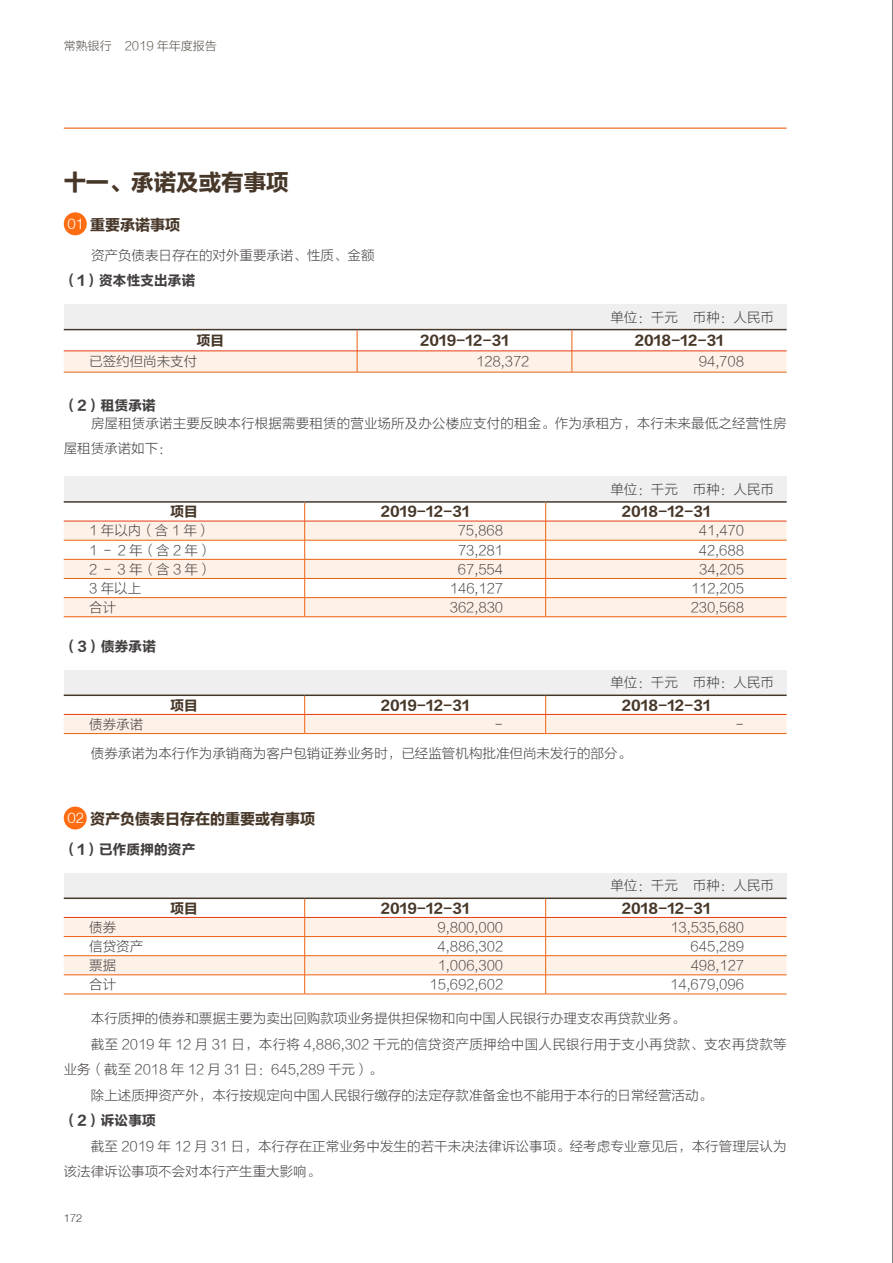
<style>
.page{position:relative;width:893px;height:1263px;background:#fff}
.page>*{position:absolute;margin:0;border:0;box-sizing:border-box;transform-origin:0 0}
.t1{font:22.5px "FZLTDHJW GB1 0";color:#473729}
.t2{font:15px "FZLTDHJW GB1 0";color:#473729}
.t3{font:13.5px/25.5px "FZLTKHK GBK1 0";color:#44403f}
.t4{font:13.5px "FZLTDHJW GB1 0";color:#473729}
.t5{font:13.5px "FZLTKHK GBK1 0";letter-spacing:.025em;color:#44403f}
.t6{font:13.5px "FZLTDHJW GB1 0";letter-spacing:.02em;color:#44403f}
.t7{font:12px "FZLTKHK GBK1 0";color:#574d45}
.t8{font:300 11.25px "Helvetica Neue LT";color:#4c4948}
.s1{font-family:"Helvetica Neue LT";font-weight:300;color:#fff}
</style>
<div class="page">
<hr style="left:892px;top:0;width:1px;height:1263px;background:#000">
<div style="left:64px;top:212px;width:23px;height:23px;background:#ff6c11;border-radius:50%"></div>
<div style="left:64px;top:304px;width:723px;height:26px;background:#efefef"></div>
<hr style="left:64px;top:329px;width:293px;height:1px;background:#473729">
<hr style="left:357px;top:329px;width:215px;height:1px;background:#473729">
<hr style="left:572px;top:329px;width:215px;height:1px;background:#473729">
<svg style="left:64px;top:330px;width:723px;height:42px"></svg>
<hr style="left:64px;top:351px;width:293px;height:1px;background:#e63b10">
<hr style="left:357px;top:351px;width:215px;height:1px;background:#e63b10">
<hr style="left:572px;top:351px;width:215px;height:1px;background:#e63b10">
<hr style="left:64px;top:372px;width:293px;height:1px;background:#eb6112">
<hr style="left:357px;top:372px;width:215px;height:1px;background:#eb6112">
<hr style="left:572px;top:372px;width:215px;height:1px;background:#eb6112">
<div style="left:64px;top:806px;width:23px;height:23px;background:#ff6c11;border-radius:50%"></div>
<div style="left:64px;top:873px;width:723px;height:25px;background:#efefef"></div>
<hr style="left:64px;top:897px;width:241px;height:2px;background:#473729">
<hr style="left:305px;top:897px;width:241px;height:2px;background:#473729">
<hr style="left:546px;top:897px;width:241px;height:2px;background:#473729">
<svg style="left:64px;top:899px;width:723px;height:94px"></svg>
<hr style="left:64px;top:917px;width:241px;height:1px;background:#e63b10">
<hr style="left:305px;top:917px;width:241px;height:1px;background:#e63b10">
<hr style="left:546px;top:917px;width:241px;height:1px;background:#e63b10">
<hr style="left:64px;top:993px;width:241px;height:1px;background:#eb6112">
<hr style="left:305px;top:993px;width:241px;height:1px;background:#eb6112">
<hr style="left:546px;top:993px;width:241px;height:1px;background:#eb6112">
<div style="left:64px;top:476px;width:723px;height:26px;background:#efefef"></div>
<svg style="left:64px;top:522px;width:723px;height:94px;fill:#fef2e8"></svg>
<hr style="left:64px;top:501px;width:241px;height:2px;background:#473729">
<hr style="left:305px;top:501px;width:241px;height:2px;background:#473729">
<hr style="left:546px;top:501px;width:241px;height:2px;background:#473729">
<hr style="left:64px;top:616px;width:241px;height:1px;background:#eb6112">
<hr style="left:305px;top:616px;width:241px;height:1px;background:#eb6112">
<hr style="left:546px;top:616px;width:241px;height:1px;background:#eb6112">
<hr style="left:64px;top:540px;width:241px;height:1px;background:#eb6112">
<hr style="left:305px;top:540px;width:241px;height:1px;background:#eb6112">
<hr style="left:546px;top:540px;width:241px;height:1px;background:#eb6112">
<hr style="left:64px;top:559px;width:241px;height:1px;background:#eb6112">
<hr style="left:305px;top:559px;width:241px;height:1px;background:#eb6112">
<hr style="left:546px;top:559px;width:241px;height:1px;background:#eb6112">
<hr style="left:64px;top:578px;width:241px;height:1px;background:#eb6112">
<hr style="left:305px;top:578px;width:241px;height:1px;background:#eb6112">
<hr style="left:546px;top:578px;width:241px;height:1px;background:#eb6112">
<hr style="left:64px;top:597px;width:241px;height:1px;background:#eb6112">
<hr style="left:305px;top:597px;width:241px;height:1px;background:#eb6112">
<svg style="left:304px;top:503px;width:1px;height:113px"></svg>
<hr style="left:546px;top:597px;width:241px;height:1px;background:#eb6112">
<svg style="left:545px;top:503px;width:1px;height:113px"></svg>
<hr style="left:64px;top:521px;width:241px;height:1px;background:#e63b10">
<hr style="left:305px;top:521px;width:241px;height:1px;background:#e63b10">
<hr style="left:546px;top:521px;width:241px;height:1px;background:#e63b10">
<div style="left:64px;top:670px;width:723px;height:25px;background:#efefef"></div>
<hr style="left:64px;top:694px;width:241px;height:2px;background:#473729">
<hr style="left:305px;top:694px;width:241px;height:2px;background:#473729">
<hr style="left:546px;top:694px;width:241px;height:2px;background:#473729">
<svg style="left:64px;top:696px;width:723px;height:37px"></svg>
<hr style="left:64px;top:714px;width:241px;height:1px;background:#e63b10">
<hr style="left:305px;top:714px;width:241px;height:1px;background:#e63b10">
<hr style="left:546px;top:714px;width:241px;height:1px;background:#e63b10">
<hr style="left:64px;top:733px;width:241px;height:1px;background:#eb6112">
<hr style="left:305px;top:733px;width:241px;height:1px;background:#eb6112">
<hr style="left:546px;top:733px;width:241px;height:1px;background:#eb6112">
<hr style="left:64px;top:128px;width:723px;height:1px;background:#eb6112">
<p class="t7" style="left:64px;top:40px;width:155px">常熟银行 2019 年年度报告</p>
<h1 class="t1" style="left:64px;top:170px;width:226px">十一、承诺及或有事项</h1>
<p class="t2" style="left:67px;top:217px;width:114px"><span class="s1">01</span> 重要承诺事项</p>
<p class="t3" style="left:91px;top:243px;width:285px">资产负债表日存在的对外重要承诺、性质、金额</p>
<p class="t6" style="left:64px;top:273px;width:133px">（1）资本性支出承诺</p>
<p class="t3" style="left:610px;top:305px;width:165px">单位：千元 币种：人民币</p>
<p class="t4" style="left:197px;top:333px;width:28px">项目</p>
<p class="t4" style="left:420px;top:333px;width:90px">2019-12-31</p>
<p class="t4" style="left:635px;top:333px;width:90px">2018-12-31</p>
<p class="t3" style="left:89px;top:349px;width:109px">已签约但尚未支付</p>
<p class="t3" style="left:476px;top:349px;width:55px">128,372</p>
<p class="t3" style="left:699px;top:349px;width:47px">94,708</p>
<p class="t6" style="left:64px;top:398px;width:93px">（2）租赁承诺</p>
<p class="t3" style="left:64px;top:411px;width:724px;text-indent:27px">房屋租赁承诺主要反映本行根据需要租赁的营业场所及办公楼应支付的租金。作为承租方，本行未来最低之经营性房屋租赁承诺如下：</p>
<p class="t3" style="left:610px;top:477px;width:165px">单位：千元 币种：人民币</p>
<p class="t4" style="left:171px;top:504px;width:28px">项目</p>
<p class="t4" style="left:381px;top:504px;width:90px">2019-12-31</p>
<p class="t4" style="left:622px;top:504px;width:90px">2018-12-31</p>
<p class="t3" style="left:89px;top:518px;width:123px">1 年以内（含 1 年）</p>
<p class="t3" style="left:458px;top:518px;width:47px">75,868</p>
<p class="t3" style="left:699px;top:518px;width:47px">41,470</p>
<p class="t3" style="left:89px;top:538px;width:124px">1－2年（含2年）</p>
<p class="t3" style="left:458px;top:538px;width:47px">73,281</p>
<p class="t3" style="left:699px;top:538px;width:47px">42,688</p>
<p class="t3" style="left:89px;top:557px;width:124px">2－3年（含3年）</p>
<p class="t3" style="left:458px;top:557px;width:47px">67,554</p>
<p class="t3" style="left:699px;top:557px;width:46px">34,205</p>
<p class="t3" style="left:89px;top:576px;width:54px">3 年以上</p>
<p class="t3" style="left:450px;top:576px;width:55px">146,127</p>
<p class="t3" style="left:691px;top:576px;width:55px">112,205</p>
<p class="t3" style="left:89px;top:595px;width:28px">合计</p>
<p class="t3" style="left:450px;top:595px;width:55px">362,830</p>
<p class="t3" style="left:691px;top:595px;width:55px">230,568</p>
<p class="t6" style="left:64px;top:639px;width:94px">（3）债券承诺</p>
<p class="t3" style="left:610px;top:670px;width:165px">单位：千元 币种：人民币</p>
<p class="t4" style="left:171px;top:698px;width:28px">项目</p>
<p class="t4" style="left:381px;top:698px;width:90px">2019-12-31</p>
<p class="t4" style="left:622px;top:698px;width:90px">2018-12-31</p>
<p class="t3" style="left:89px;top:712px;width:55px">债券承诺</p>
<p class="t3" style="left:495px;top:712px;width:10px">-</p>
<p class="t3" style="left:736px;top:712px;width:10px">-</p>
<p class="t3" style="left:91px;top:741px;width:541px">债券承诺为本行作为承销商为客户包销证券业务时，已经监管机构批准但尚未发行的部分。</p>
<p class="t2" style="left:67px;top:811px;width:249px"><span class="s1">02</span> 资产负债表日存在的重要或有事项</p>
<p class="t6" style="left:64px;top:842px;width:133px">（1）已作质押的资产</p>
<p class="t3" style="left:610px;top:873px;width:165px">单位：千元 币种：人民币</p>
<p class="t4" style="left:171px;top:900px;width:28px">项目</p>
<p class="t4" style="left:381px;top:900px;width:90px">2019-12-31</p>
<p class="t4" style="left:622px;top:900px;width:90px">2018-12-31</p>
<p class="t3" style="left:89px;top:915px;width:28px">债券</p>
<p class="t3" style="left:438px;top:915px;width:67px">9,800,000</p>
<p class="t3" style="left:670px;top:915px;width:75px">13,535,680</p>
<p class="t3" style="left:89px;top:934px;width:55px">信贷资产</p>
<p class="t3" style="left:437px;top:934px;width:67px">4,886,302</p>
<p class="t3" style="left:691px;top:934px;width:55px">645,289</p>
<p class="t3" style="left:89px;top:953px;width:28px">票据</p>
<p class="t3" style="left:438px;top:953px;width:67px">1,006,300</p>
<p class="t3" style="left:691px;top:953px;width:55px">498,127</p>
<p class="t3" style="left:89px;top:972px;width:28px">合计</p>
<p class="t3" style="left:430px;top:972px;width:75px">15,692,602</p>
<p class="t3" style="left:670px;top:972px;width:75px">14,679,096</p>
<p class="t3" style="left:91px;top:1006px;width:595px">本行质押的债券和票据主要为卖出回购款项业务提供担保物和向中国人民银行办理支农再贷款业务。</p>
<p class="t5" style="left:91px;top:1036px;width:697px">截至 2019 年 12 月 31 日，本行将 4,886,302 千元的信贷资产质押给中国人民银行用于支小再贷款、支农再贷款等</p>
<p class="t3" style="left:64px;top:1057px;width:320px">业务（截至 2018 年 12 月 31 日：645,289 千元）。</p>
<p class="t3" style="left:91px;top:1082px;width:622px">除上述质押资产外，本行按规定向中国人民银行缴存的法定存款准备金也不能用于本行的日常经营活动。</p>
<p class="t6" style="left:64px;top:1113px;width:93px">（2）诉讼事项</p>
<p class="t3" style="left:64px;top:1133px;width:724px;text-indent:27px">截至 2019 年 12 月 31 日，本行存在正常业务中发生的若干未决法律诉讼事项。经考虑专业意见后，本行管理层认为该法律诉讼事项不会对本行产生重大影响。</p>
<p class="t8" style="left:64px;top:1211px;width:20px">172</p>
</div>
